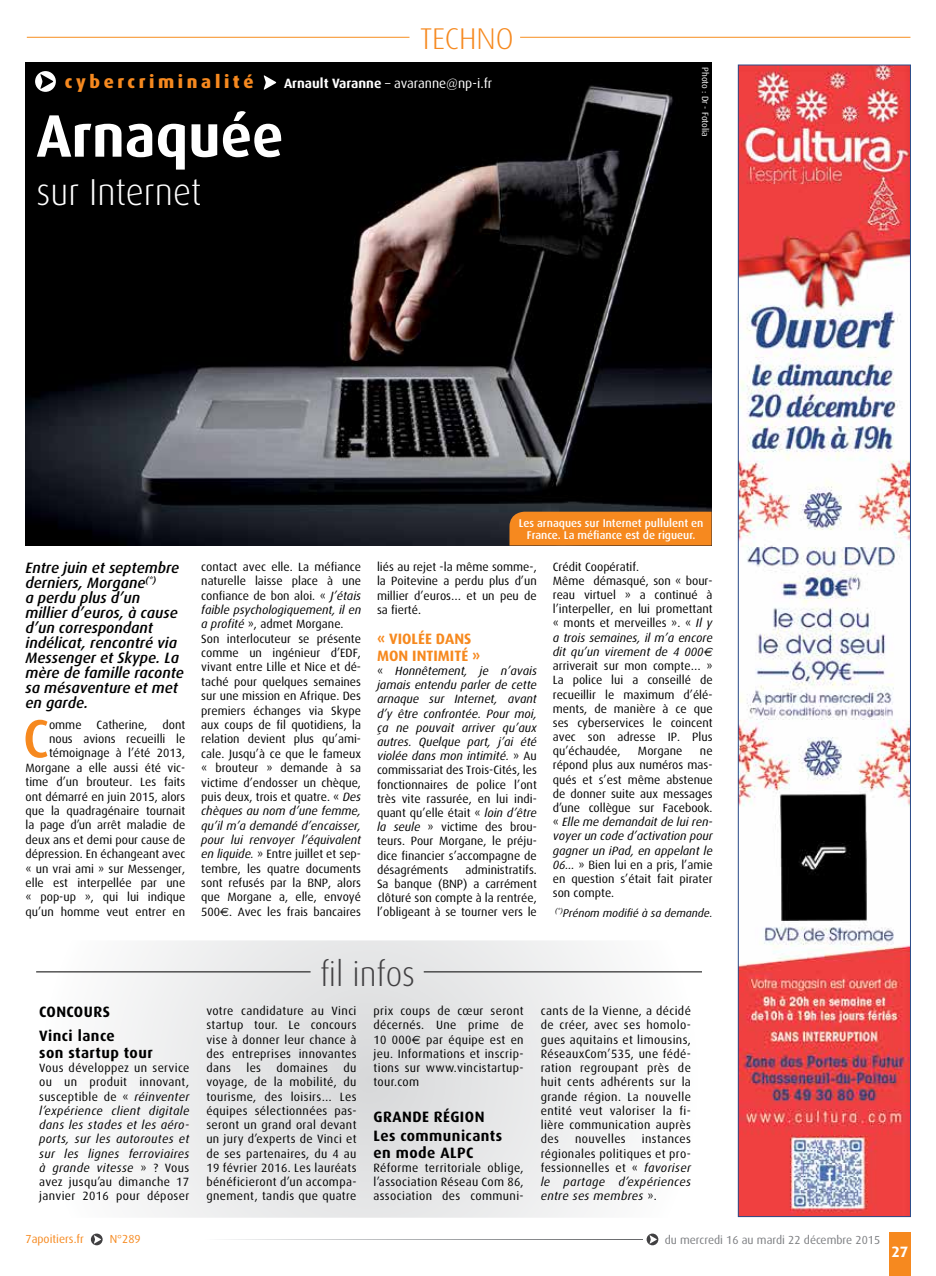
<style>
.page{position:relative;width:936px;height:1276px;background:#fff}
.page>*{position:absolute;margin:0;border:0;box-sizing:border-box;transform-origin:0 0}
.t1{font:700 60px "Dax";color:#fff;scale:.95 1}
.t2{font:500 53.85px "Dax";color:#f6891f}
.t3{font:300 37.5px "Dax";color:#fff;scale:.95 1}
.t4{font:300 34.5px "Dax";color:#414042;scale:.95 1}
.t5{font:300 30px "Dax";color:#f6891f}
.t6{font:800 18px "Dax";letter-spacing:.2em;color:#f6891f}
.t7{font:italic 500 15px/15px "Dax";color:#000}
.t8{font:700 15px/24px "Dax";letter-spacing:.03em;color:#000}
.t9{font:700 15px/16.5px "Dax";color:#f6891f}
.t10{font:700 15px "Dax";color:#fff}
.t11{font:13.5px "Dax";color:#fff}
.t12{font:12px/14.2px "Dax";color:#000;text-align:justify}
.t13{font:italic 12px/14.2px "Dax";letter-spacing:.03em;color:#000;text-align:justify}
.t14{font:12px "Dax";letter-spacing:.03em;color:#000}
.t15{font:11.7px "Dax";color:#7c7e81}
.t16{font:11.7px "Dax";color:#f6891f}
.t17{font:500 11.25px/12px "Dax";color:#fff;text-align:center}
.t18{font:italic 11.25px "Dax";color:#000}
.t19{font:9px "Dax";color:#fff}
.s1{font-weight:700}
.s2{font-style:italic}
.s3{font-family:"Euro Sans"}
.s4{font-family:"Euro Sans";font-style:italic}
.s5{font-style:normal}
</style>
<div class="page">
<div style="left:889px;top:1232px;width:22px;height:44px;background:#f6891f"></div>
<hr style="left:27px;top:37px;width:382px;height:1px;background:#f78d1e">
<hr style="left:520px;top:37px;width:390px;height:1px;background:#f78d1e">
<img style="left:26px;top:63px;width:685px;height:482px">
<div style="left:509px;top:512px;width:202px;height:33px;background:#f6891f"></div>
<img style="left:740px;top:67px;width:168px;height:1147px">
<div style="left:738px;top:65px;width:172px;height:1151px;border:1px solid #294a88"></div>
<svg style="left:91px;top:1233px;width:12px;height:12px"></svg>
<svg style="left:646px;top:1233px;width:12px;height:12px"></svg>
<svg style="left:224px;top:1239px;width:418px;height:1px"></svg>
<svg style="left:263px;top:75px;width:13px;height:15px"></svg>
<svg style="left:35px;top:71px;width:21px;height:21px"></svg>
<svg style="left:36px;top:940px;width:666px;height:277px"></svg>
<hr style="left:36px;top:971px;width:274px;height:1px;background:#000">
<hr style="left:423px;top:971px;width:279px;height:1px;background:#000">
<h3 class="t5" style="left:420px;top:22px;width:74px">techno</h3>
<h3 class="t6" style="left:65px;top:72px;width:190px">cybercriminalité</h3>
<p class="t11" style="left:284px;top:76px;width:210px"><span class="s1">Arnault Varanne</span> – avaranne@np-i.fr</p>
<p class="t19" style="left:710px;top:67px;width:71px;rotate:90deg">Photo : Dr - Fotolia</p>
<h1 class="t1" style="left:37px;top:102px;width:261px">Arnaquée</h1>
<h3 class="t3" style="left:37px;top:171px;width:175px">sur Internet</h3>
<p class="t7" style="left:26px;top:560px;width:160px">Entre juin et septembre derniers, Morgane<sup>(*)<br></sup>a perdu plus d’un millier d’euros, à cause d’un correspondant indélicat, rencontré via<br>Messenger et Skype. La mère de famille raconte sa mésaventure et met en garde.</p>
<h2 class="t2" style="left:23px;top:708px;width:28px">C</h2>
<p class="t12" style="left:49px;top:717px;width:34px">omme</p>
<p class="t12" style="left:97px;top:717px;width:52px">Catherine,</p>
<p class="t12" style="left:25px;top:717px;width:161px;text-align:right">dont<br>nous avions recueilli le témoignage à l’été 2013,<br>Morgane a elle aussi été vic&shy;time d’un brouteur. Les faits ont démarré en juin 2015, alors que la quadragénaire tournait la page d’un arrêt maladie de deux ans et demi pour cause de dépression. En échangeant avec « un vrai ami » sur Messenger, elle est interpellée par une « pop-up », qui lui indique qu’un homme veut entrer en</p>
<p class="t17" style="left:518px;top:517px;width:186px">Les arnaques sur Internet pullulent en<br>France. La méfiance est de rigueur.</p>
<p class="t12" style="left:201px;top:559px;width:161px;text-align:left">contact avec elle. La méfiance naturelle laisse place à une confiance de bon aloi. « <span class="s2">J’étais faible psychologiquement, il en a profité</span> », admet Morgane.<br>Son interlocuteur se présente comme un ingénieur d’EDF, vivant entre Lille et Nice et dé&shy;taché pour quelques semaines sur une mission en Afrique. Des premiers échanges via Skype aux coups de fil quotidiens, la relation devient plus qu’ami&shy;cale. Jusqu’à ce que le fameux « brouteur » demande à sa victime d’endosser un chèque, puis deux, trois et quatre. « <span class="s2">Des chèques au nom d’une femme, qu’il m’a demandé d’encaisser, pour lui renvoyer l’équivalent en liquide.</span> » Entre juillet et sep&shy;tembre, les quatre documents sont refusés par la BNP, alors que Morgane a, elle, envoyé<br>500<span class="s3">€</span>. Avec les frais bancaires</p>
<p class="t12" style="left:377px;top:559px;width:161px">liés au rejet -la même somme-, la Poitevine a perdu plus d’un millier d’euros… et un peu de sa fierté.</p>
<p class="t9" style="left:377px;top:630px;width:87px">« Violée dans mon inti</p>
<p class="t9" style="left:438px;top:647px;width:44px">mité »</p>
<p class="t12" style="left:377px;top:663px;width:161px">« <span class="s2">Honnêtement, je n’avais jamais entendu parler de cette arnaque sur Internet, avant d’y être confrontée. Pour moi, ça ne pouvait arriver qu’aux autres. Quelque part, j’ai été violée dans mon intimité.</span> » Au commissariat des Trois-Cités, les fonctionnaires de police l’ont très vite rassurée, en lui indi&shy;quant qu’elle était « <span class="s2">loin d’être la seule</span> » victime des brou&shy;teurs. Pour Morgane, le préju&shy;dice financier s’accompagne de désagréments</p>
<p class="t12" style="left:377px;top:862px;width:161px;text-indent:88px">administratifs.<br>Sa banque (BNP) a carrément clôturé son compte à la rentrée, l’obligeant à se tourner vers le</p>
<p class="t12" style="left:552px;top:559px;width:161px;text-align:left">Crédit Coopératif.<br>Même démasqué, son « bour&shy;reau virtuel » a continué à l’interpeller, en lui promettant « monts et merveilles ». « <span class="s2">Il y a trois semaines, il m’a encore dit qu’un virement de 4 000</span><span class="s4">€ </span>arriverait sur mon compte… »<br>La police lui a conseillé de recueillir le maximum d’élé&shy;ments, de manière à ce que ses cyberservices le coincent avec son adresse IP. Plus qu’échaudée,</p>
<p class="t12" style="left:638px;top:744px;width:46px">Morgane</p>
<p class="t12" style="left:552px;top:744px;width:161px;text-indent:147px">ne répond plus aux numéros mas&shy;qués et s’est même abstenue de donner suite aux messages d’une collègue sur Facebook. « <span class="s2">Elle me demandait de lui ren&shy;voyer un code d’activation pour gagner un iPad, en appelant le 06…</span> » Bien lui en a pris, l’amie en question s’était fait pirater son compte.</p>
<p class="t18" style="left:555px;top:907px;width:159px"><sup>(*)</sup>Prénom modifié à sa demande.</p>
<p class="t8" style="left:39px;top:1000px;width:77px">CONCOURS<br>Vinci lance</p>
<p class="t8" style="left:39px;top:1041px;width:115px">son startup tour</p>
<p class="t13" style="left:39px;top:1061px;width:152px"><span class="s5">Vous développez un service ou un produit innovant, susceptible de «</span> réinventer l’expérience client digitale dans les stades et les aéro&shy;ports, sur les autoroutes et sur les lignes ferroviaires à grande vitesse <span class="s5">» ? Vous avez jusqu’au dimanche 17 janvier 2016 pour déposer</span></p>
<h3 class="t4" style="left:320px;top:955px;width:102px">fil infos</h3>
<p class="t12" style="left:206px;top:1004px;width:152px">votre candidature au Vinci startup tour. Le concours vise à donner leur chance à des entreprises innovantes dans</p>
<p class="t12" style="left:206px;top:1061px;width:152px;text-indent:137px">du voyage, de la mobilité, du tourisme, des loisirs… Les équipes sélectionnées pas&shy;seront un grand oral devant un jury d’experts de Vinci et de ses partenaires, du 4 au 19 février 2016. Les lauréats bénéficieront d’un accompa&shy;gnement, tandis que quatre</p>
<p class="t12" style="left:246px;top:1061px;width:16px">les</p>
<p class="t14" style="left:276px;top:1061px;width:53px">domaines</p>
<p class="t12" style="left:373px;top:1004px;width:152px">prix coups de cœur seront décernés. Une prime de 10 000<span class="s3">€</span> par équipe est en jeu. Informations et inscrip&shy;tions sur www.vincistartup&shy;tour.com</p>
<p class="t8" style="left:373px;top:1107px;width:130px;line-height:19.5px">GRANDE RÉGION<br>Les communicants</p>
<p class="t8" style="left:373px;top:1140px;width:101px">en mode ALPC</p>
<p class="t12" style="left:373px;top:1160px;width:152px">Réforme territoriale oblige, l’association Réseau Com 86, association des communi-</p>
<p class="t12" style="left:540px;top:1004px;width:152px">cants de la Vienne, a décidé de créer, avec ses homolo&shy;gues aquitains et limousins, RéseauxCom’535, une fédé&shy;ration regroupant près de huit cents adhérents sur la grande région. La nouvelle entité veut valoriser la fi&shy;lière communication auprès des</p>
<p class="t14" style="left:575px;top:1132px;width:52px">nouvelles</p>
<p class="t12" style="left:540px;top:1132px;width:152px;text-indent:101px">instances régionales politiques et pro&shy;fessionnelles et « <span class="s2">favoriser le partage d’expériences entre ses membres</span> ».</p>
<p class="t16" style="left:26px;top:1233px;width:60px">7apoitiers.fr</p>
<p class="t16" style="left:110px;top:1233px;width:32px">N°289</p>
<p class="t15" style="left:664px;top:1233px;width:217px">du mercredi 16 au mardi 22 décembre 2015</p>
<p class="t10" style="left:891px;top:1243px;width:18px">27</p>
</div>
